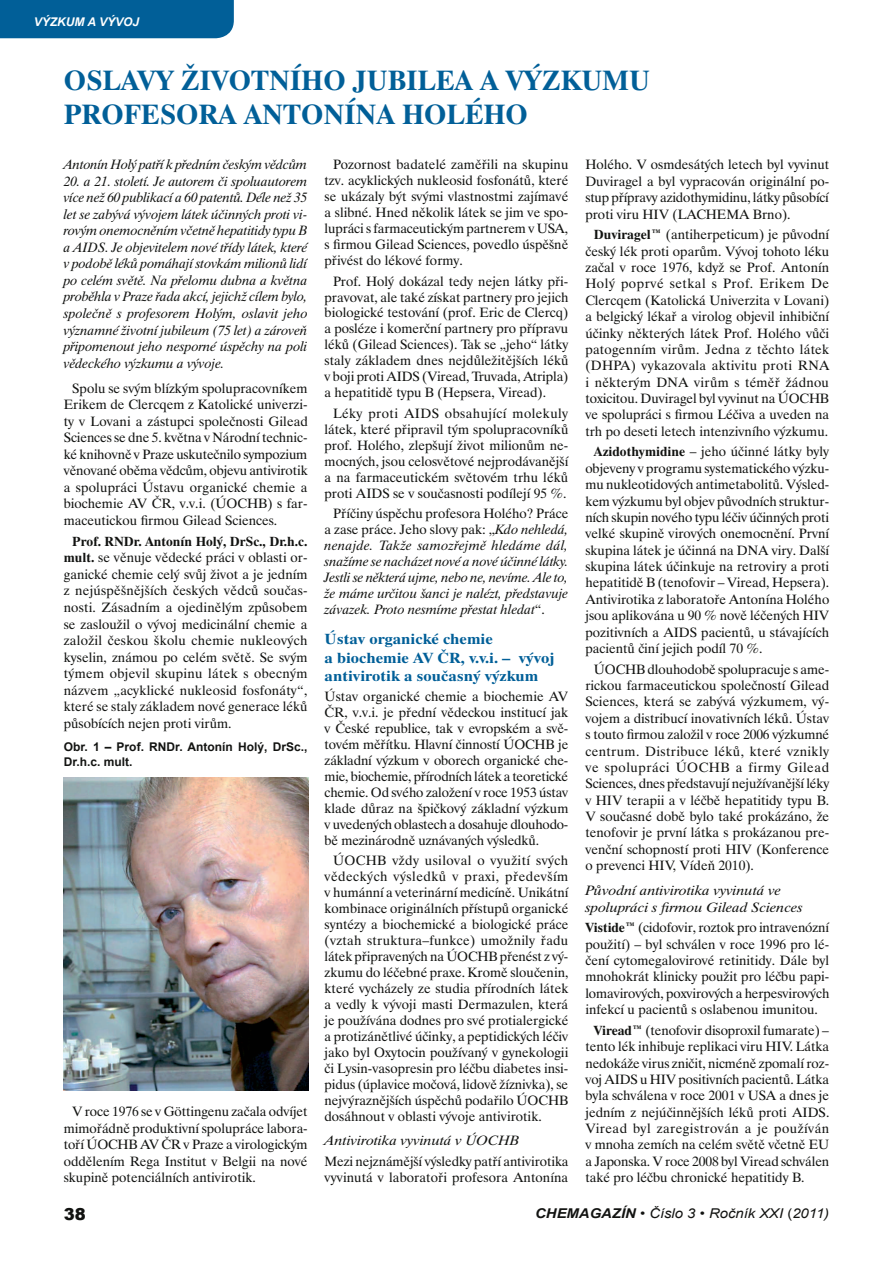
<style>
.page{position:relative;width:893px;height:1263px;background:#fff}
.page>*{position:absolute;margin:0;border:0;box-sizing:border-box;transform-origin:0 0}
.Nadpis-hl{font:700 28.5px/34.2px "Dutch 801 BTCE";color:#015f98}
.t1{font:900 16.5px "Arial";color:#121311}
.Mezinadpis{font:700 15px/18.1px "Dutch 801 BTCE";color:#015f98;scale:1.1 1}
.Základní_text{font:13.5px/16.4px "Dutch 801 BTCE";color:#121311;text-align:justify}
._1__odstavec_běžný{font:italic 13.5px/16.5px "Dutch 801 BTCE";color:#121311;text-align:justify}
.Základní_text-2{font:italic 13.5px/16px "Dutch 801 BTCE";color:#121311;text-align:justify}
.Ostatní_nadp{font:italic 13.5px/16.4px "Dutch 801 BTCE";color:#121311;scale:1.1 1}
.t2{font:italic 13.5px "Arial";color:#121311;scale:1.1 1}
.Obr_Tab{font:700 12px/14.7px "Arial";letter-spacing:.005em;color:#121311}
.Hlavička{font:italic 700 12px "Arial";color:#fff}
.s1{font-weight:700}
.s2{font-style:normal}
</style>
<div class="page">
<div style="left:0;top:0;width:234px;height:38px;background:#015f98"></div>
<img style="left:64px;top:777px;width:244px;height:314px">
<p class="Hlavička" style="left:34px;top:14px;width:107px">VÝZKUM A VÝVOJ</p>
<p class="Nadpis-hl" style="left:64px;top:62px;width:588px">OSLAVY ŽIVOTNÍHO JUBILEA A VÝZKUMU<br>PROFESORA ANTONÍNA HOLÉHO</p>
<p class="_1__odstavec_běžný" style="left:64px;top:156px;width:245px">Antonín Holý patří k předním českým vědcům</p>
<p class="_1__odstavec_běžný" style="left:64px;top:172px;width:245px">20. a 21. století. Je autorem či spoluautorem více než 60 publikací a 60 patentů. Déle než 35 let se zabývá vývojem látek účinných proti vi&shy;rovým onemocněním včetně hepatitidy typu B a AIDS. Je objevitelem nové třídy látek, které v podobě léků pomáhají stovkám milionů lidí po celém světě. Na přelomu dubna a května proběhla v Praze řada akcí, jejichž cílem bylo, společně s profesorem Holým, oslavit jeho významné životní jubileum (75 let) a zároveň připomenout jeho nesporné úspěchy na poli vědeckého výzkumu a vývoje.</p>
<p class="Základní_text" style="left:64px;top:380px;width:245px;text-indent:8px">Spolu se svým blízkým spolupracovníkem Erikem de Clercqem z Katolické univerzi&shy;ty v Lovani a zástupci společnosti Gilead Sciences se dne 5. května v Národní technic&shy;ké knihovně v Praze uskutečnilo sympozium věnované oběma vědcům, objevu antivirotik a spolupráci Ústavu organické chemie a biochemie AV ČR, v.v.i. (ÚOCHB) s far&shy;maceutickou firmou Gilead Sciences.</p>
<p class="Základní_text" style="left:64px;top:533px;width:245px;text-indent:8px"><span class="s1">Prof. RNDr. Antonín Holý, DrSc., Dr.h.c. mult.</span> se věnuje vědecké práci v oblasti or&shy;ganické chemie celý svůj život a je jedním z nejúspěšnějších českých vědců součas&shy;nosti. Zásadním a ojedinělým způsobem se zasloužil o vývoj medicinální chemie a založil českou školu chemie nukleových kyselin, známou po celém světě. Se svým týmem objevil skupinu látek s obecným názvem „acyklické nukleosid fosfonáty“, které se staly základem nové generace léků působících nejen proti virům.</p>
<p class="Obr_Tab" style="left:64px;top:740px;width:245px">Obr. 1 – Prof. RNDr. Antonín Holý, DrSc.,<br>Dr.h.c. mult.</p>
<p class="Základní_text" style="left:64px;top:1103px;width:245px;text-indent:8px">V roce 1976 se v Göttingenu začala odvíjet mimořádně produktivní spolupráce labora&shy;toří ÚOCHB AV ČR v Praze a virologickým oddělením Rega Institut v Belgii na nové skupině potenciálních antivirotik.</p>
<p class="Základní_text" style="left:325px;top:157px;width:245px;text-indent:8px">Pozornost badatelé zaměřili na skupinu tzv. acyklických nukleosid fosfonátů, které se ukázaly být svými vlastnostmi zajímavé a slibné. Hned několik látek se jim ve spo&shy;lupráci s farmaceutickým partnerem v USA, s firmou Gilead Sciences, povedlo úspěšně přivést do lékové formy.</p>
<p class="Základní_text" style="left:325px;top:273px;width:245px;text-indent:8px">Prof. Holý dokázal tedy nejen látky při&shy;pravovat, ale také získat partnery pro jejich biologické testování (prof. Eric de Clercq) a posléze i komerční partnery pro přípravu léků (Gilead Sciences). Tak se „jeho“ látky staly základem dnes nejdůležitějších léků v boji proti AIDS (Viread, Truvada, Atripla) a hepatitidě typu B (Hepsera, Viread).</p>
<p class="Základní_text" style="left:325px;top:405px;width:245px;text-indent:8px">Léky proti AIDS obsahující molekuly látek, které připravil tým spolupracovníků prof. Holého, zlepšují život milionům ne&shy;mocných, jsou celosvětové nejprodávanější a na farmaceutickém světovém trhu léků proti AIDS se v současnosti podílejí 95 %.</p>
<p class="Základní_text-2" style="left:325px;top:505px;width:245px;text-indent:8px"><span class="s2">Příčiny úspěchu profesora Holého? Práce a zase práce. Jeho slovy pak: „</span>Kdo nehledá, nenajde. Takže samozřejmě hledáme dál, snažíme se nacházet nové a nové účinné látky.<br>Jestli se některá ujme, nebo ne, nevíme. Ale to, že máme určitou šanci je nalézt, představuje závazek. Proto nesmíme přestat hledat<span class="s2">“.</span></p>
<p class="Mezinadpis" style="left:325px;top:630px;width:211px">Ústav organické chemie<br>a biochemie AV ČR, v.v.i. – vývoj antivirotik a současný výzkum</p>
<p class="Základní_text" style="left:325px;top:688px;width:245px">Ústav organické chemie a biochemie AV ČR, v.v.i. je přední vědeckou institucí jak v České republice, tak v evropském a svě&shy;tovém měřítku. Hlavní činností ÚOCHB je základní výzkum v oborech organické che&shy;mie, biochemie, přírodních látek a teoretické chemie. Od svého založení v roce 1953 ústav klade důraz na špičkový základní výzkum v uvedených oblastech a dosahuje dlouhodo&shy;bě mezinárodně uznávaných výsledků.</p>
<p class="Základní_text" style="left:325px;top:852px;width:245px;text-indent:8px">ÚOCHB vždy usiloval o využití svých vědeckých výsledků v praxi, především v humánní a veterinární medicíně. Unikátní kombinace originálních přístupů organické syntézy a biochemické a biologické práce (vztah struktura–funkce) umožnily řadu látek připravených na ÚOCHB přenést z vý&shy;zkumu do léčebné praxe. Kromě sloučenin, které vycházely ze studia přírodních látek a vedly k vývoji masti Dermazulen, která je používána dodnes pro své protialergické a protizánětlivé účinky, a peptidických léčiv jako byl Oxytocin používaný v gynekologii či Lysin-vasopresin pro léčbu diabetes insi&shy;pidus (úplavice močová, lidově žíznivka), se nejvýraznějších úspěchů podařilo ÚOCHB dosáhnout v oblasti vývoje antivirotik.</p>
<p class="Ostatní_nadp" style="left:325px;top:1132px;width:179px">Antivirotika vyvinutá v ÚOCHB</p>
<p class="Základní_text" style="left:325px;top:1153px;width:245px">Mezi nejznámější výsledky patří antivirotika vyvinutá v laboratoři profesora Antonína</p>
<p class="Základní_text" style="left:585px;top:156px;width:245px">Holého. V osmdesátých letech byl vyvinut Duviragel a byl vypracován originální po&shy;stup přípravy azidothymidinu, látky působící proti viru HIV (LACHEMA Brno).</p>
<p class="Základní_text" style="left:585px;top:226px;width:245px;text-indent:8px"><span class="s1">Duviragel™</span> (antiherpeticum) je původní český lék proti oparům. Vývoj tohoto léku začal v roce 1976, když se Prof. Antonín Holý poprvé setkal s Prof. Erikem De Clercqem (Katolická Univerzita v Lovani) a belgický lékař a virolog objevil inhibiční účinky některých látek Prof. Holého vůči patogenním virům. Jedna z těchto látek (DHPA) vykazovala aktivitu proti RNA i některým DNA virům s téměř žádnou toxicitou. Duviragel byl vyvinut na ÚOCHB ve spolupráci s firmou Léčiva a uveden na trh po deseti letech intenzivního výzkumu.</p>
<p class="Základní_text" style="left:585px;top:443px;width:245px;text-indent:8px"><span class="s1">Azidothymidine</span> – jeho účinné látky byly objeveny v programu systematického výzku&shy;mu nukleotidových antimetabolitů. Výsled&shy;kem výzkumu byl objev původních struktur&shy;ních skupin nového typu léčiv účinných proti velké skupině virových onemocnění. První skupina látek je účinná na DNA viry. Další skupina látek účinkuje na retroviry a proti hepatitidě B (tenofovir – Viread, Hepsera).<br>Antivirotika z laboratoře Antonína Holého jsou aplikována u 90 % nově léčených HIV pozitivních a AIDS pacientů, u stávajících pacientů činí jejich podíl 70 %.</p>
<p class="Základní_text" style="left:585px;top:661px;width:245px;text-indent:8px">ÚOCHB dlouhodobě spolupracuje s ame&shy;rickou farmaceutickou společností Gilead Sciences, která se zabývá výzkumem, vý&shy;vojem a distribucí inovativních léků. Ústav s touto firmou založil v roce 2006 výzkumné centrum. Distribuce léků, které vznikly ve spolupráci ÚOCHB a firmy Gilead Sciences, dnes představují nejužívanější léky v HIV terapii a v léčbě hepatitidy typu B.<br>V současné době bylo také prokázáno, že tenofovir je první látka s prokázanou pre&shy;venční schopností proti HIV (Konference o prevenci HIV, Vídeň 2010).</p>
<p class="Ostatní_nadp" style="left:585px;top:882px;width:199px">Původní antivirotika vyvinutá ve spolupráci s firmou Gilead Sciences</p>
<p class="Základní_text" style="left:585px;top:919px;width:245px"><span class="s1">Vistide™</span> (cidofovir, roztok pro intravenózní použití) – byl schválen v roce 1996 pro lé&shy;čení cytomegalovirové retinitidy. Dále byl mnohokrát klinicky použit pro léčbu papi&shy;lomavirových, poxvirových a herpesvirových infekcí u pacientů s oslabenou imunitou.</p>
<p class="Základní_text" style="left:585px;top:1022px;width:245px;text-indent:8px"><span class="s1">Viread™</span> (tenofovir disoproxil fumarate) – tento lék inhibuje replikaci viru HIV. Látka nedokáže virus zničit, nicméně zpomalí roz&shy;voj AIDS u HIV positivních pacientů. Látka byla schválena v roce 2001 v USA a dnes je jedním z nejúčinnějších léků proti AIDS.<br>Viread byl zaregistrován a je používán v mnoha zemích na celém světě včetně EU a Japonska. V roce 2008 byl Viread schválen také pro léčbu chronické hepatitidy B.</p>
<p class="t1" style="left:64px;top:1202px;width:24px">38</p>
<p class="t2" style="left:535px;top:1204px;width:269px"><span class="s1">CHEMAGAZÍN</span> • Číslo 3 • Ročník XXI <span class="s2">(</span>2011)</p>
</div>
